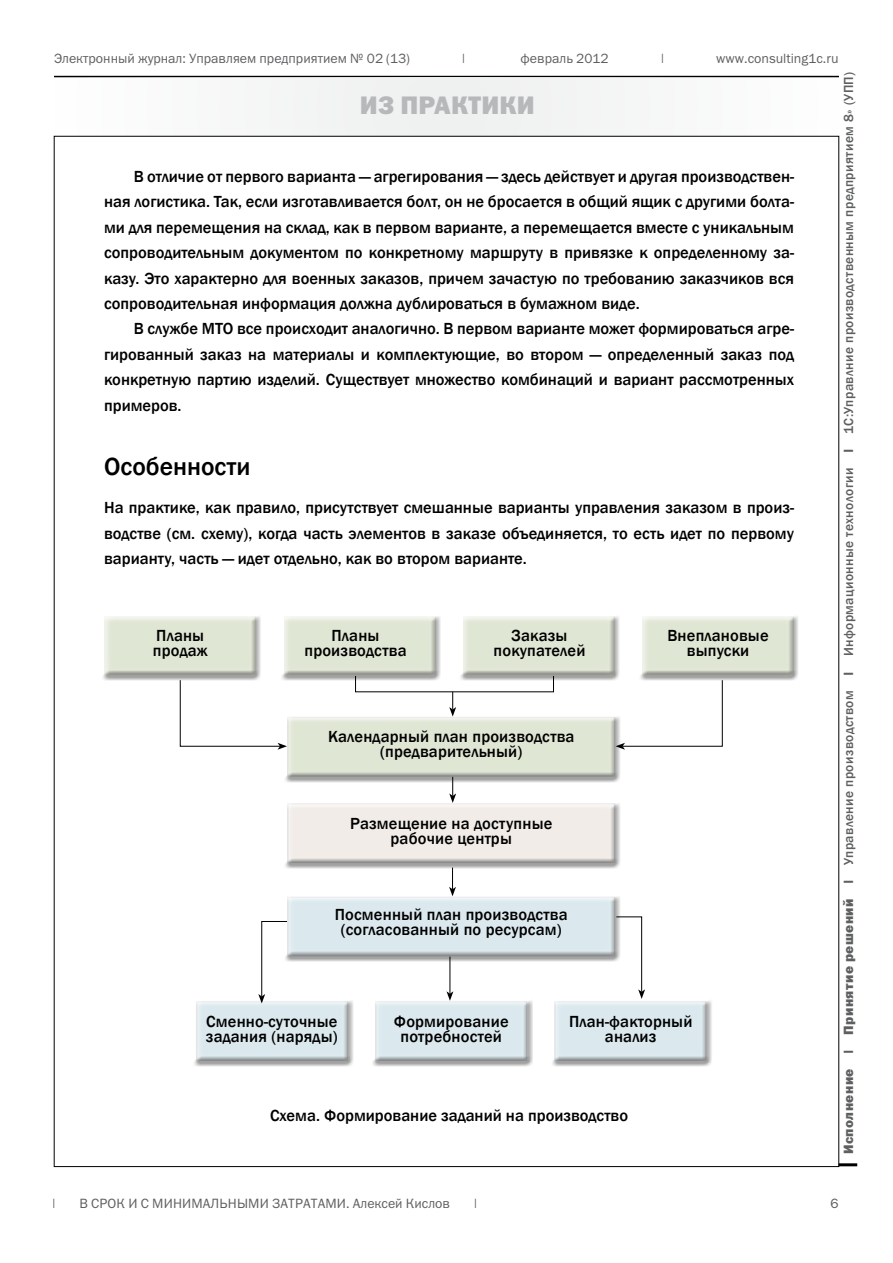
<style>
.page{position:relative;width:893px;height:1263px;background:#fff}
.page>*{position:absolute;margin:0;border:0;box-sizing:border-box;transform-origin:0 0}
.t1{font:500 25.5px "Franklin Gothic";color:#000}
.t2{font:25.5px "Franklin Gothic Heavy ITC";letter-spacing:.06em;color:#b6b8ba}
.t3{font:500 16.5px/25.5px "Franklin Gothic";letter-spacing:.01em;color:#000;text-align:center}
.t4{font:13.5px "Franklin Gothic Book ITC";color:#5e5f61}
.t5{font:500 13.5px "Franklin Gothic";letter-spacing:.03em;color:#5e5f61}
.s1{font-family:"Franklin Gothic Heavy ITC";font-weight:400}
</style>
<div class="page">
<hr style="left:54px;top:76px;width:785px;height:1px;background:#000">
<div style="left:54px;top:77px;width:786px;height:59px;background:#f6f6f6"></div>
<hr style="left:839px;top:1163px;width:18px;height:3px;background:#000">
<div style="left:100px;top:613px;width:161px;height:68px;background:#000;opacity:.37"></div>
<div style="left:279px;top:613px;width:162px;height:68px;background:#000;opacity:.37"></div>
<div style="left:458px;top:613px;width:162px;height:68px;background:#000;opacity:.37"></div>
<div style="left:638px;top:613px;width:161px;height:68px;background:#000;opacity:.37"></div>
<div style="left:191px;top:998px;width:163px;height:69px;background:#000;opacity:.37"></div>
<div style="left:371px;top:998px;width:162px;height:69px;background:#000;opacity:.37"></div>
<div style="left:549px;top:998px;width:163px;height:69px;background:#000;opacity:.37"></div>
<div style="left:282px;top:713px;width:339px;height:70px;background:#000;opacity:.37"></div>
<div style="left:282px;top:799px;width:339px;height:70px;background:#000;opacity:.37"></div>
<div style="left:282px;top:893px;width:339px;height:69px;background:#000;opacity:.37"></div>
<svg style="left:179px;top:679px;width:108px;height:71px"></svg>
<svg style="left:258px;top:921px;width:30px;height:82px"></svg>
<svg style="left:616px;top:916px;width:29px;height:83px"></svg>
<svg style="left:615px;top:679px;width:108px;height:71px"></svg>
<svg style="left:449px;top:692px;width:7px;height:24px"></svg>
<svg style="left:449px;top:777px;width:7px;height:26px"></svg>
<svg style="left:449px;top:867px;width:7px;height:29px"></svg>
<hr style="left:450px;top:957px;width:1px;height:37px;background:#000">
<svg style="left:446px;top:991px;width:7px;height:10px"></svg>
<p class="t4" style="left:54px;top:50px;width:357px">Электронный журнал: Управляем предприятием № 02 (13)</p>
<p class="t4" style="left:460px;top:50px;width:8px">|</p>
<p class="t4" style="left:521px;top:50px;width:90px">февраль 2012</p>
<p class="t4" style="left:659px;top:50px;width:8px">|</p>
<p class="t4" style="left:716px;top:50px;width:124px">www.consulting1c.ru</p>
<h1 class="t2" style="left:360px;top:89px;width:173px">Из практики</h1>
<p class="t5" style="left:840px;top:1154px;width:1084px;rotate:-90deg"><span class="s1">Исполнение | Принятие решений |</span> Управление производством <span class="s1">|</span> Информационные технологии <span class="s1">|</span> 1С:Управлние производственным предприятием 8» (УПП)</p>
<p class="t3" style="left:104px;top:163px;width:691px;text-align:justify;text-indent:30px">В отличие от первого варианта — агрегирования — здесь действует и другая производствен&shy;ная логистика. Так, если изготавливается болт, он не бросается в общий ящик с другими болта&shy;ми для перемещения на склад, как в первом варианте, а перемещается вместе с уникальным сопроводительным документом по конкретному маршруту в привязке к определенному за&shy;казу. Это характерно для военных заказов, причем зачастую по требованию заказчиков вся сопроводительная информация должна дублироваться в бумажном виде.</p>
<p class="t3" style="left:104px;top:316px;width:691px;text-align:justify;text-indent:30px">В службе МТО все происходит аналогично. В первом варианте может формироваться агре&shy;гированный заказ на материалы и комплектующие, во втором — определенный заказ под конкретную партию изделий. Существует множество комбинаций и вариант рассмотренных примеров.</p>
<h1 class="t1" style="left:104px;top:450px;width:148px">Особенности</h1>
<p class="t3" style="left:104px;top:495px;width:691px;text-align:justify">На практике, как правило, присутствует смешанные варианты управления заказом в произ&shy;водстве (см. схему), когда часть элементов в заказе объединяется, то есть идет по первому варианту, часть — идет отдельно, как во втором варианте.</p>
<p class="t3" style="left:153px;top:628px;width:56px;line-height:15px;text-align:left">Планы продаж</p>
<p class="t3" style="left:304px;top:628px;width:104px;line-height:15px">Планы производства</p>
<p class="t3" style="left:494px;top:628px;width:93px;line-height:15px">Заказы покупателей</p>
<p class="t3" style="left:667px;top:628px;width:103px;line-height:15px">Внеплановые выпуски</p>
<p class="t3" style="left:328px;top:729px;width:248px;line-height:15px">Календарный план производства (предварительный)</p>
<p class="t3" style="left:350px;top:817px;width:204px;line-height:15px">Размещение на доступные рабочие центры</p>
<p class="t3" style="left:335px;top:907px;width:234px;line-height:15px">Посменный план производства (согласованный по ресурсам)</p>
<p class="t3" style="left:569px;top:1014px;width:125px;line-height:15px">План-факторный анализ</p>
<p class="t3" style="left:394px;top:1014px;width:116px;line-height:15px">Формирование потребностей</p>
<p class="t3" style="left:206px;top:1014px;width:133px;line-height:15px;text-align:left">Сменно-суточные задания (наряды)</p>
<p class="t3" style="left:270px;top:1102px;width:360px">Схема. Формирование заданий на производство</p>
<p class="t4" style="left:51px;top:1194px;width:8px">|</p>
<p class="t4" style="left:80px;top:1194px;width:372px">В СРОК И С МИНИМАЛЬНЫМИ ЗАТРАТАМИ. Алексей Кислов</p>
<p class="t4" style="left:472px;top:1194px;width:8px">|</p>
<p class="t4" style="left:830px;top:1194px;width:10px">6</p>
</div>
